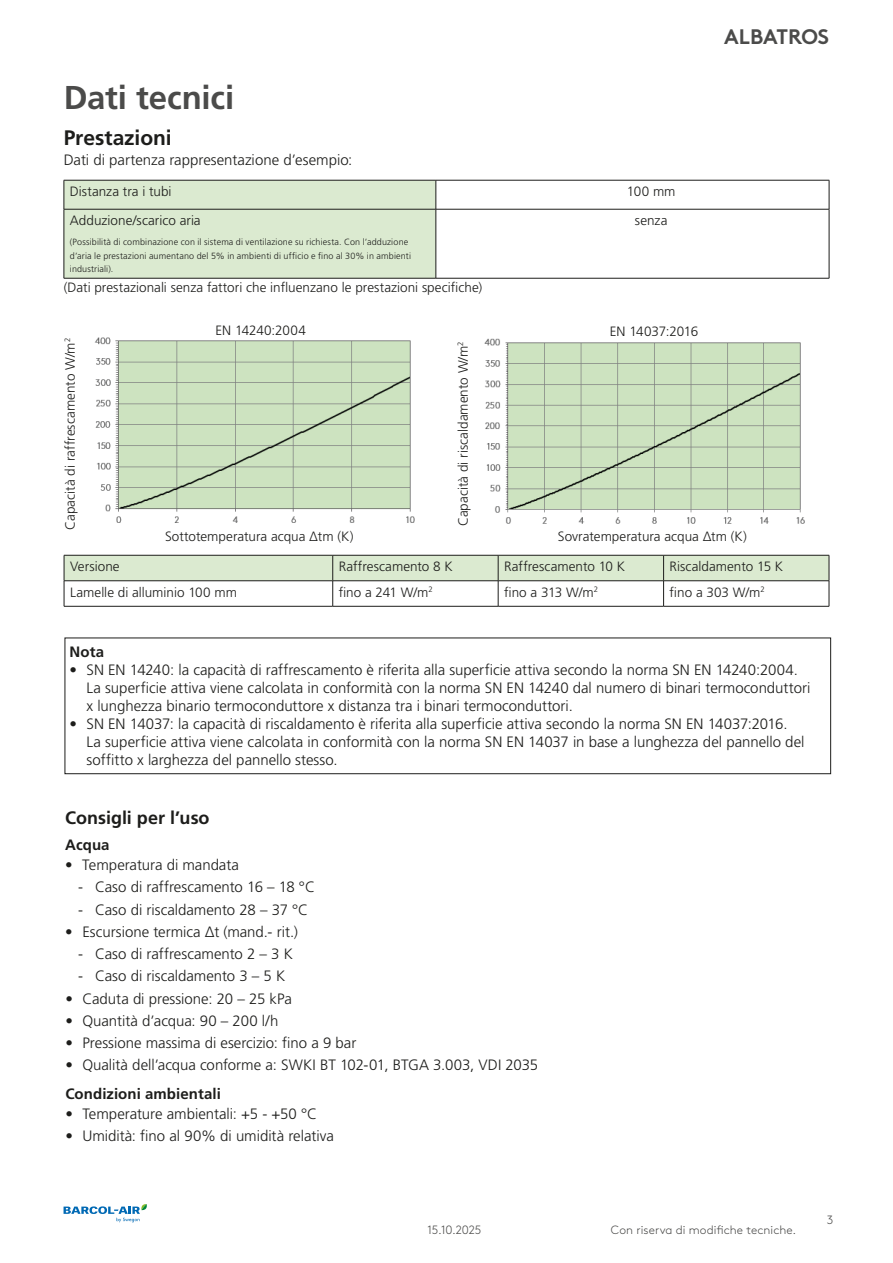
<style>
.page{position:relative;width:893px;height:1263px;background:#fff}
.page>*{position:absolute;margin:0;border:0;box-sizing:border-box;transform-origin:0 0}
.t1{font:700 33px "Frutiger LT Pro";letter-spacing:-.005em;color:#4b4b4a}
.t2{font:700 21px "Frutiger LT Pro";letter-spacing:-.005em;color:#1d1d1b}
.t3{font:700 21px "Swegon Brown";color:#4b4b4a}
.t4{font:700 18px "Frutiger LT Pro";color:#1d1d1b}
.t5{font:300 15px/18px "Frutiger LT Pro";color:#1d1d1b}
.t6{font:700 15px "Frutiger LT Pro";letter-spacing:.005em;color:#1d1d1b}
.t7{font:300 13.5px "Frutiger LT Pro";color:#1d1d1b}
.t8{font:300 12px "Swegon Brown";letter-spacing:.005em;color:#4b4b4a}
.t9{font:300 9px/13.5px "Frutiger LT Pro";letter-spacing:.015em;color:#1d1d1b}
</style>
<div class="page">
<svg style="left:64px;top:1204px;width:83px;height:18px"></svg>
<img style="left:484px;top:338px;width:321px;height:186px">
<img style="left:94px;top:337px;width:321px;height:186px">
<hr style="left:436px;top:180px;width:393px;height:1px;background:#1d1d1b">
<div style="left:64px;top:180px;width:373px;height:98px;background:#dbead0"></div>
<svg style="left:829px;top:180px;width:1px;height:29px"></svg>
<hr style="left:64px;top:209px;width:372px;height:1px;background:#1d1d1b">
<hr style="left:64px;top:209px;width:1px;height:69px;background:#1d1d1b">
<hr style="left:436px;top:209px;width:393px;height:1px;background:#1d1d1b">
<hr style="left:436px;top:209px;width:1px;height:69px;background:#1d1d1b">
<hr style="left:829px;top:209px;width:1px;height:69px;background:#1d1d1b">
<hr style="left:64px;top:278px;width:372px;height:1px;background:#1d1d1b">
<hr style="left:436px;top:278px;width:393px;height:1px;background:#1d1d1b">
<svg style="left:64px;top:555px;width:766px;height:51px"></svg>
<hr style="left:64px;top:606px;width:269px;height:1px;background:#1d1d1b">
<hr style="left:333px;top:606px;width:165px;height:1px;background:#1d1d1b">
<hr style="left:498px;top:606px;width:166px;height:1px;background:#1d1d1b">
<hr style="left:664px;top:606px;width:165px;height:1px;background:#1d1d1b">
<div style="left:65px;top:638px;width:766px;height:136px;border:1px solid #1d1d1b"></div>
<h1 class="t1" style="left:64px;top:77px;width:172px">Dati tecnici</h1>
<h2 class="t2" style="left:64px;top:125px;width:109px">Prestazioni</h2>
<p class="t5" style="left:64px;top:151px;width:290px">Dati di partenza rappresentazione d’esempio:</p>
<p class="t7" style="left:70px;top:184px;width:103px">Distanza tra i tubi</p>
<p class="t7" style="left:627px;top:184px;width:50px">100 mm</p>
<p class="t7" style="left:70px;top:213px;width:132px">Adduzione/scarico aria</p>
<p class="t9" style="left:70px;top:235px;width:343px">(Possibilità di combinazione con il sistema di ventilazione su richiesta. Con l’adduzione d’aria le prestazioni aumentano del 5% in ambienti di ufficio e fino al 30% in ambienti industriali).</p>
<p class="t7" style="left:635px;top:213px;width:34px">senza</p>
<p class="t7" style="left:64px;top:280px;width:420px">(Dati prestazionali senza fattori che influenzano le prestazioni specifiche)</p>
<p class="t7" style="left:216px;top:322px;width:92px">EN 14240:2004</p>
<p class="t7" style="left:610px;top:323px;width:90px">EN 14037:2016</p>
<h2 class="t3" style="left:724px;top:20px;width:106px">ALBATROS</h2>
<p class="t7" style="left:62px;top:530px;width:193px;rotate:-90deg">Capacità di raffrescamento W/m<sup>2</sup></p>
<p class="t7" style="left:165px;top:529px;width:190px">Sottotemperatura acqua ∆tm (K)</p>
<p class="t7" style="left:455px;top:526px;width:186px;rotate:-90deg">Capacità di riscaldamento W/m<sup>2</sup></p>
<p class="t7" style="left:558px;top:529px;width:191px">Sovratemperatura acqua ∆tm (K)</p>
<p class="t7" style="left:70px;top:559px;width:51px">Versione</p>
<p class="t7" style="left:339px;top:559px;width:115px">Raffrescamento 8 K</p>
<p class="t7" style="left:504px;top:559px;width:122px">Raffrescamento 10 K</p>
<p class="t7" style="left:670px;top:559px;width:115px">Riscaldamento 15 K</p>
<p class="t7" style="left:70px;top:584px;width:168px">Lamelle di alluminio 100 mm</p>
<p class="t7" style="left:339px;top:584px;width:96px">fino a 241 W/m<sup>2</sup></p>
<p class="t7" style="left:504px;top:584px;width:95px">fino a 313 W/m<sup>2</sup></p>
<p class="t7" style="left:670px;top:584px;width:97px">fino a 303 W/m<sup>2</sup></p>
<p class="t6" style="left:70px;top:643px;width:36px">Nota</p>
<p class="t5" style="left:87px;top:661px;width:725px;text-indent:-17px">• SN EN 14240: la capacità di raffrescamento è riferita alla superficie attiva secondo la norma SN EN 14240:2004.<br>La superficie attiva viene calcolata in conformità con la norma SN EN 14240 dal numero di binari termoconduttori x lunghezza binario termoconduttore x distanza tra i binari termoconduttori.</p>
<p class="t5" style="left:87px;top:715px;width:719px;text-indent:-17px">• SN EN 14037: la capacità di riscaldamento è riferita alla superficie attiva secondo la norma SN EN 14037:2016.<br>La superficie attiva viene calcolata in conformità con la norma SN EN 14037 in base a lunghezza del pannello del soffitto x larghezza del pannello stesso.</p>
<p class="t4" style="left:65px;top:807px;width:146px">Consigli per l’uso</p>
<p class="t6" style="left:65px;top:836px;width:46px">Acqua</p>
<p class="t5" style="left:65px;top:856px;width:175px">• Temperatura di mandata</p>
<p class="t5" style="left:78px;top:878px;width:238px">- Caso di raffrescamento 16 – 18 °C</p>
<p class="t5" style="left:78px;top:901px;width:232px">- Caso di riscaldamento 28 – 37 °C</p>
<p class="t5" style="left:65px;top:923px;width:234px">• Escursione termica Δt (mand.- rit.)</p>
<p class="t5" style="left:78px;top:945px;width:216px">- Caso di raffrescamento 2 – 3 K</p>
<p class="t5" style="left:78px;top:967px;width:209px">- Caso di riscaldamento 3 – 5 K</p>
<p class="t5" style="left:65px;top:990px;width:228px">• Caduta di pressione: 20 – 25 kPa</p>
<p class="t5" style="left:65px;top:1012px;width:215px">• Quantità d’acqua: 90 – 200 l/h</p>
<p class="t5" style="left:65px;top:1034px;width:293px">• Pressione massima di esercizio: fino a 9 bar</p>
<p class="t5" style="left:65px;top:1056px;width:474px">• Qualità dell’acqua conforme a: SWKI BT 102-01, BTGA 3.003, VDI 2035</p>
<p class="t6" style="left:65px;top:1085px;width:157px">Condizioni ambientali</p>
<p class="t5" style="left:65px;top:1105px;width:253px">• Temperature ambientali: +5 - +50 °C</p>
<p class="t5" style="left:65px;top:1127px;width:270px">• Umidità: fino al 90% di umidità relativa</p>
<p class="t8" style="left:428px;top:1221px;width:55px">15.10.2025</p>
<p class="t8" style="left:611px;top:1221px;width:187px">Con riserva di modifiche tecniche.</p>
<p class="t8" style="left:827px;top:1211px;width:8px">3</p>
</div>
